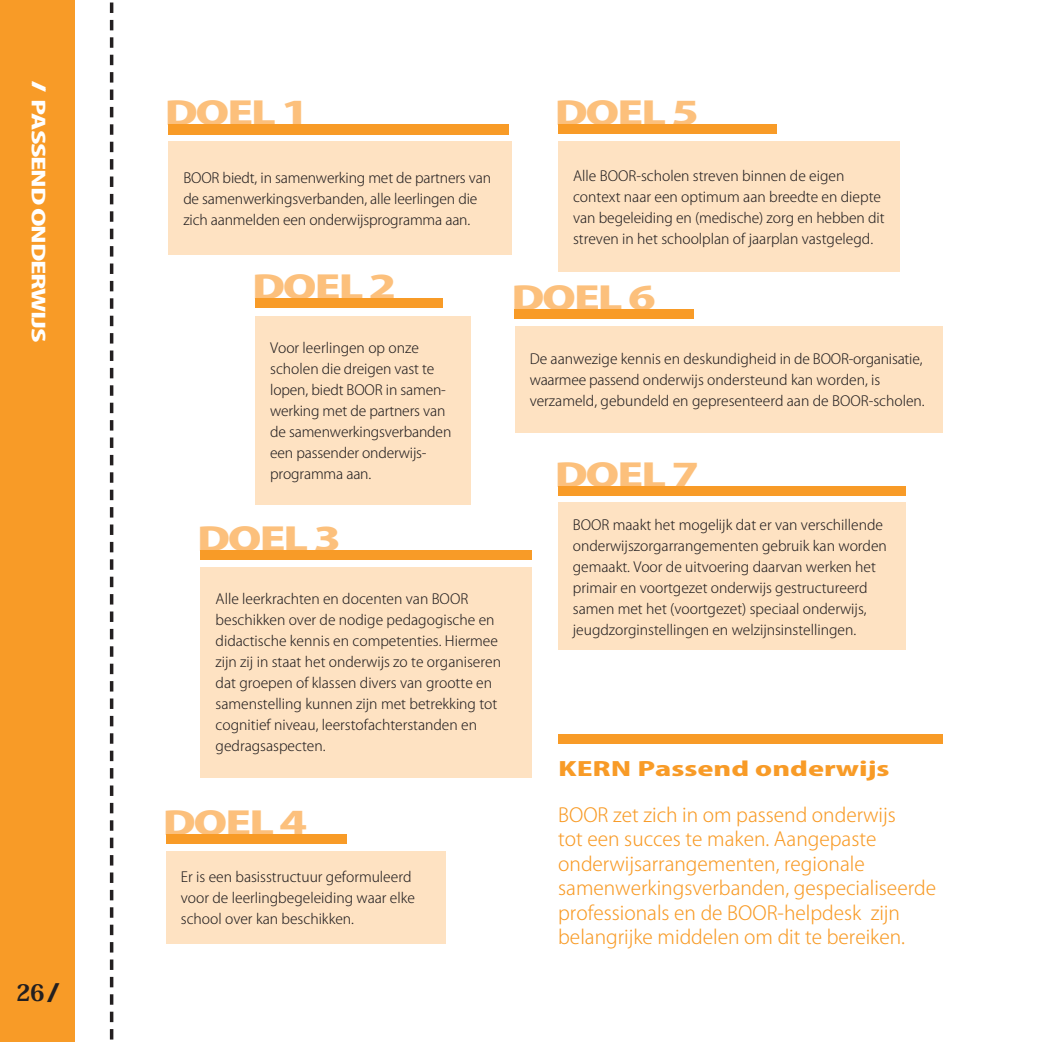
<style>
.page{position:relative;width:1042px;height:1042px;background:#fff}
.page>*{position:absolute;margin:0;border:0;box-sizing:border-box;transform-origin:0 0}
.t1{font:800 31.85px "Koz Go Pro";color:#fcc07c;scale:1.5 1}
.t2{font:800 22.75px "Koz Min Pro";color:#231f20}
.t3{font:300 19.25px/24.5px "Koz Go Pro";color:#f89b27}
.t4{font:800 19.25px "Koz Go Pro";color:#f89b27;scale:1.5 1}
.t5{font:800 17.5px "Koz Go Pro";letter-spacing:-.05em;color:#fff;scale:1.5 1}
.t6{font:300 14px/21px "Koz Go Pro";color:#231f20}
.s1{font-size:16.45px}
.s2{font-family:"Koz Go Pro"}
</style>
<div class="page">
<svg style="left:110px;top:2px;width:3px;height:1038px"></svg>
<div style="left:0;top:0;width:74px;height:1042px;background:#f89b27"></div>
<div style="left:558px;top:734px;width:385px;height:10px;background:#f89b27"></div>
<div style="left:558px;top:141px;width:342px;height:131px;background:#fee2c2"></div>
<div style="left:558px;top:124px;width:218px;height:10px;background:#f89b27"></div>
<div style="left:515px;top:326px;width:428px;height:107px;background:#fee2c2"></div>
<div style="left:514px;top:309px;width:180px;height:10px;background:#f89b27"></div>
<div style="left:558px;top:486px;width:347px;height:10px;background:#f89b27"></div>
<div style="left:558px;top:503px;width:347px;height:147px;background:#fee2c2"></div>
<div style="left:168px;top:141px;width:343px;height:114px;background:#fee2c2"></div>
<div style="left:255px;top:316px;width:216px;height:188px;background:#fee2c2"></div>
<div style="left:201px;top:567px;width:331px;height:210px;background:#fee2c2"></div>
<div style="left:166px;top:851px;width:279px;height:93px;background:#fee2c2"></div>
<div style="left:168px;top:124px;width:340px;height:10px;background:#f89b27"></div>
<div style="left:255px;top:298px;width:188px;height:10px;background:#f89b27"></div>
<div style="left:200px;top:550px;width:332px;height:10px;background:#f89b27"></div>
<div style="left:166px;top:834px;width:180px;height:10px;background:#f89b27"></div>
<p class="t5" style="left:50px;top:81px;width:176px;rotate:90deg"><span class="s1">//</span> passend onderwijs</p>
<h2 class="t2" style="left:16px;top:976px;width:45px">26 <span class="s2">/</span></h2>
<h1 class="t1" style="left:164px;top:92px;width:19px">DOEL</h1>
<h1 class="t1" style="left:281px;top:92px;width:20px">1</h1>
<h1 class="t1" style="left:554px;top:92px;width:19px">DOEL</h1>
<h1 class="t1" style="left:671px;top:92px;width:20px">5</h1>
<p class="t6" style="left:183px;top:167px;width:309px">BOOR biedt, in samenwerking met de partners van de samenwerkingsverbanden, alle leerlingen die zich aanmelden een onderwijsprogramma aan.</p>
<h1 class="t1" style="left:252px;top:266px;width:19px">DOEL</h1>
<h1 class="t1" style="left:369px;top:266px;width:20px">2</h1>
<p class="t6" style="left:270px;top:337px;width:183px">Voor leerlingen op onze scholen die dreigen vast te lopen, biedt BOOR in samen&shy;werking met de partners van de samenwerkingsverbanden een passender onderwijs&shy;programma aan.</p>
<h1 class="t1" style="left:197px;top:518px;width:19px">DOEL</h1>
<h1 class="t1" style="left:314px;top:518px;width:20px">3</h1>
<p class="t6" style="left:216px;top:589px;width:287px">Alle leerkrachten en docenten van BOOR beschikken over de nodige pedagogische en didactische kennis en competenties. Hiermee zijn zij in staat het onderwijs zo te organiseren dat groepen of klassen divers van grootte en samenstelling kunnen zijn met betrekking tot cognitief niveau, leerstofachterstanden en gedragsaspecten.</p>
<h1 class="t1" style="left:162px;top:802px;width:19px">DOEL</h1>
<h1 class="t1" style="left:279px;top:802px;width:20px">4</h1>
<p class="t6" style="left:181px;top:866px;width:236px">Er is een basisstructuur geformuleerd voor de leerlingbegeleiding waar elke school over kan beschikken.</p>
<p class="t6" style="left:573px;top:165px;width:313px">Alle BOOR-scholen streven binnen de eigen context naar een optimum aan breedte en diepte van begeleiding en (medische) zorg en hebben dit streven in het schoolplan of jaarplan vastgelegd.</p>
<h1 class="t1" style="left:511px;top:277px;width:19px">DOEL</h1>
<h1 class="t1" style="left:628px;top:277px;width:20px">6</h1>
<p class="t6" style="left:530px;top:348px;width:396px">De aanwezige kennis en deskundigheid in de BOOR-organisatie, waarmee passend onderwijs ondersteund kan worden, is verzameld, gebundeld en gepresenteerd aan de BOOR-scholen.</p>
<h1 class="t1" style="left:554px;top:454px;width:19px">DOEL</h1>
<h1 class="t1" style="left:671px;top:454px;width:20px">7</h1>
<p class="t6" style="left:573px;top:514px;width:315px">BOOR maakt het mogelijk dat er van verschillende onderwijszorgarrangementen gebruik kan worden gemaakt. Voor de uitvoering daarvan werken het primair en voortgezet onderwijs gestructureerd samen met het (voortgezet) speciaal onderwijs, jeugdzorginstellingen en welzijnsinstellingen.</p>
<h3 class="t4" style="left:558px;top:756px;width:13px">KERN</h3>
<h3 class="t4" style="left:637px;top:756px;width:170px">Passend onderwijs</h3>
<p class="t3" style="left:558px;top:802px;width:379px">BOOR zet zich in om passend onderwijs<br>tot een succes te maken. Aangepaste onderwijsarrangementen, regionale samenwerkingsverbanden, gespecialiseerde professionals en de BOOR-helpdesk zijn belangrijke middelen om dit te bereiken.</p>
</div>
